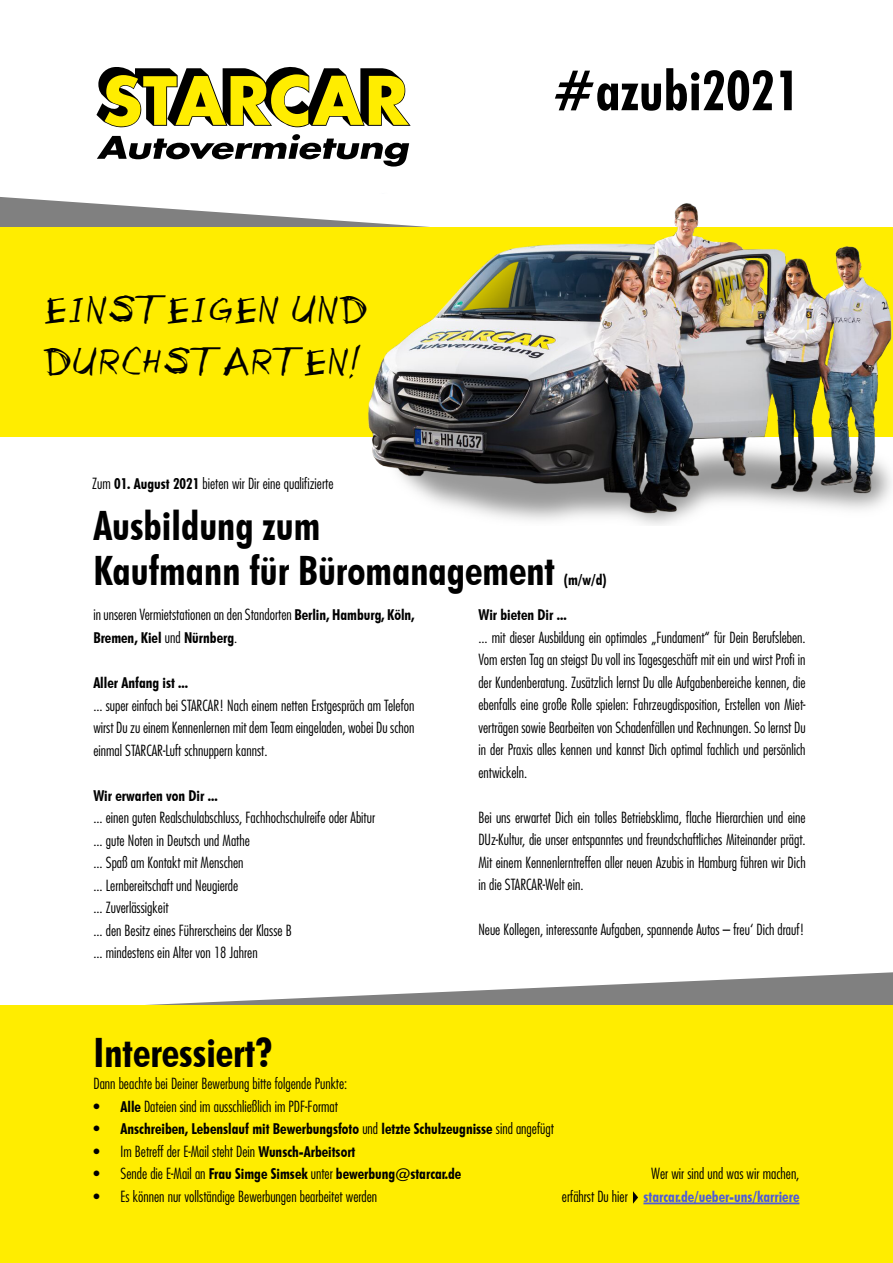
<style>
.page{position:relative;width:893px;height:1263px;background:#fff}
.page>*{position:absolute;margin:0;border:0;box-sizing:border-box;transform-origin:0 0}
.t1{font:700 condensed 55.5px "Futura BT";color:#000}
.t2{font:700 condensed 40.5px/45px "Futura BT";color:#000}
.t3{font:40.5px/52.5px "Handwrite Marker";color:#000}
.t4{font:300 condensed 15px/22.5px "Futura";color:#000;text-align:justify}
.t5{font:700 condensed 15px "Futura BT";color:#000}
.t6{font:700 condensed 15px "Futura BT";color:#4f5cd6}
.s1{font-family:"Futura BT";font-weight:700}
.s2{font-family:"Futura";font-weight:300}
.s3{font-family:"Futura";font-weight:300;color:#000}
</style>
<div class="page">
<svg style="left:0;top:972px;width:893px;height:34px"></svg>
<div style="left:0;top:1006px;width:893px;height:257px;background:#ffed00"></div>
<svg style="left:0;top:197px;width:338px;height:31px;fill:#808080"></svg>
<div style="left:0;top:228px;width:893px;height:209px;background:#ffed00"></div>
<svg style="left:96px;top:67px;width:315px;height:61px"></svg>
<svg style="left:97px;top:134px;width:312px;height:33px"></svg>
<img style="left:338px;top:203px;width:555px;height:322px">
<hr style="left:643px;top:1202px;width:156px;height:2px;background:#4f5cd6">
<svg style="left:633px;top:1191px;width:5px;height:13px"></svg>
<h2 class="t3" style="left:44px;top:283px;width:326px">EINSTEIGEN UND<br>DURCHSTARTEN!</h2>
<h1 class="t1" style="left:553px;top:57px;width:248px">#azubi2021</h1>
<p class="t4" style="left:92px;top:472px;width:243px">Zum <span class="s1">01. August 2021</span> bieten wir Dir eine qualifizierte</p>
<h2 class="t2" style="left:93px;top:503px;width:463px">Ausbildung zum<br>Kaufmann für Büromanagement</h2>
<p class="t5" style="left:564px;top:570px;width:44px">(m/w/d)</p>
<p class="t4" style="left:93px;top:604px;width:323px">in unseren Vermietstationen an den Standorten <span class="s1">Berlin, Hamburg, Köln,</span></p>
<p class="t5" style="left:93px;top:628px;width:146px">Bremen, Kiel <span class="s2">und</span> Nürnberg<span class="s2">.</span></p>
<p class="t5" style="left:93px;top:674px;width:96px">Aller Anfang ist ...</p>
<p class="t4" style="left:93px;top:694px;width:323px">... super einfach bei STARCAR! Nach einem netten Erstgespräch am Telefon wirst Du zu einem Kennenlernen mit dem Team eingeladen, wobei Du schon einmal STARCAR-Luft schnuppern kannst.</p>
<p class="t5" style="left:93px;top:786px;width:126px">Wir erwarten von Dir ...</p>
<p class="t4" style="left:93px;top:806px;width:283px;text-align:left">... einen guten Realschulabschluss, Fachhochschulreife oder Abitur ... gute Noten in Deutsch und Mathe<br>... Spaß am Kontakt mit Menschen<br>... Lernbereitschaft und Neugierde<br>... Zuverlässigkeit<br>... den Besitz eines Führerscheins der Klasse B<br>... mindestens ein Alter von 18 Jahren</p>
<p class="t5" style="left:478px;top:606px;width:90px">Wir bieten Dir ...</p>
<p class="t4" style="left:478px;top:626px;width:329px">... mit dieser Ausbildung ein optimales „Fundament“ für Dein Berufsleben.<br>Vom ersten Tag an steigst Du voll ins Tagesgeschäft mit ein und wirst Profi in der Kundenberatung. Zusätzlich lernst Du alle Aufgabenbereiche kennen, die ebenfalls eine große Rolle spielen: Fahrzeugdisposition, Erstellen von Miet&shy;verträgen sowie Bearbeiten von Schadenfällen und Rechnungen. So lernst Du in der Praxis alles kennen und kannst Dich optimal fachlich und persönlich entwickeln.</p>
<p class="t4" style="left:478px;top:806px;width:329px">Bei uns erwartet Dich ein tolles Betriebsklima, flache Hierarchien und eine DUz-Kultur, die unser entspanntes und freundschaftliches Miteinander prägt.<br>Mit einem Kennenlerntreffen aller neuen Azubis in Hamburg führen wir Dich in die STARCAR-Welt ein.</p>
<p class="t4" style="left:478px;top:918px;width:328px">Neue Kollegen, interessante Aufgaben, spannende Autos – freu‘ Dich drauf!</p>
<h2 class="t2" style="left:94px;top:1029px;width:181px">Interessiert?</h2>
<p class="t4" style="left:94px;top:1072px;width:255px">Dann beachte bei Deiner Bewerbung bitte folgende Punkte:</p>
<p class="t4" style="left:94px;top:1095px;width:246px">• <span class="s1">Alle</span> Dateien sind im ausschließlich im PDF-Format</p>
<p class="t5" style="left:94px;top:1120px;width:462px"><span class="s2">•</span> Anschreiben, Lebenslauf mit Bewerbungsfoto <span class="s2">und</span> letzte Schulzeugnisse <span class="s2">sind angefügt</span></p>
<p class="t4" style="left:94px;top:1140px;width:263px">• Im Betreff der E-Mail steht Dein <span class="s1">Wunsch-Arbeitsort</span></p>
<p class="t5" style="left:94px;top:1165px;width:369px"><span class="s2">• Sende die E-Mail an</span> Frau Simge Simsek <span class="s2">unter</span> bewerbung@starcar.de</p>
<p class="t4" style="left:94px;top:1185px;width:285px">• Es können nur vollständige Bewerbungen bearbeitet werden</p>
<p class="t6" style="left:562px;top:1187px;width:239px"><span class="s3">erfährst Du hier</span> starcar.de/ueber-uns/karriere</p>
<p class="t4" style="left:651px;top:1162px;width:150px">Wer wir sind und was wir machen,</p>
</div>
